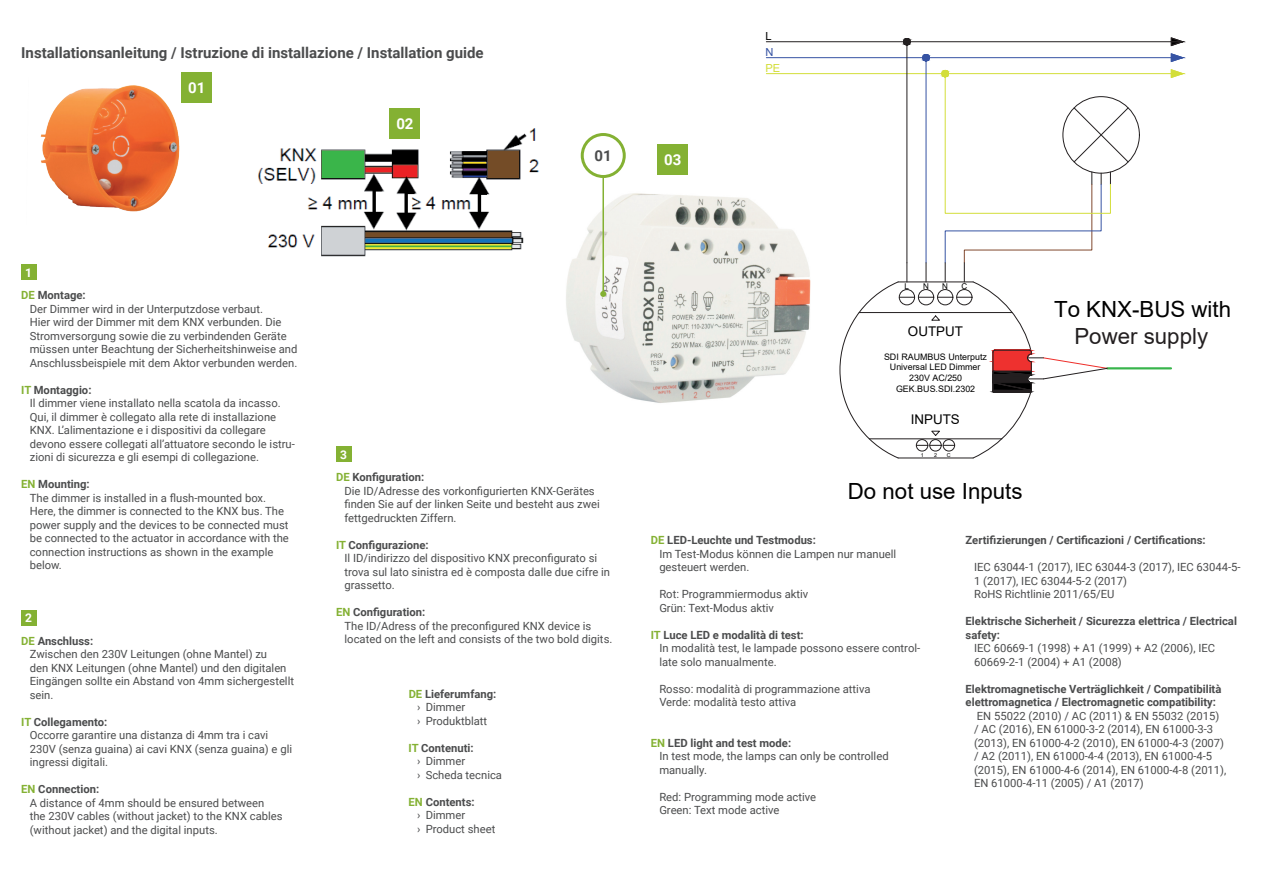
<style>
.page{position:relative;width:1263px;height:893px;background:#fff}
.page>*{position:absolute;margin:0;border:0;box-sizing:border-box;transform-origin:0 0}
.t1{font:22.2px "Arial";color:#000}
.t2{font:22.2px "Arial";color:#231f20}
.t3{font:700 15px "Roboto";color:#4b4c4d}
.t4{font:700 15px "Roboto";color:#fff}
.t5{font:13.35px "Arial";color:#000}
.t6{font:700 12px "Roboto";color:#fff}
.t7{font:11.25px/13.5px "Roboto";color:#4b4c4d}
.t8{font:700 11.25px/13.5px "Roboto";color:#4b4c4d}
.t9{font:11.1px "Arial";color:#d3de3a}
.t10{font:11.1px "Arial";color:#3653a3}
.t11{font:11.1px "Arial";color:#000}
.t12{font:8.85px/10.6px "Arial";color:#000;text-align:center}
.t13{font:7.95px "Arial";color:#000}
.t14{font:5.4px "Arial";color:#000}
.s1{font-weight:700;color:#84b133}
.s2{font-weight:700}
</style>
<div class="page">
<img style="left:258px;top:124px;width:281px;height:133px">
<img style="left:566px;top:170px;width:245px;height:233px">
<div style="left:581px;top:133px;width:45px;height:45px;border:3px solid #84b133;border-radius:50%"></div>
<div style="left:182px;top:72px;width:30px;height:30px;background:#84b133"></div>
<div style="left:390px;top:108px;width:30px;height:30px;background:#84b133"></div>
<div style="left:658px;top:144px;width:30px;height:30px;background:#84b133"></div>
<div style="left:21px;top:264px;width:15px;height:15px;background:#84b133"></div>
<div style="left:336px;top:446px;width:15px;height:15px;background:#84b133"></div>
<hr style="left:602px;top:178px;width:2px;height:116px;background:#84b133">
<svg style="left:600px;top:291px;width:6px;height:6px"></svg>
<div style="left:21px;top:610px;width:15px;height:15px;background:#84b133"></div>
<hr style="left:1107px;top:367px;width:64px;height:2px;background:#38b54c">
<hr style="left:766px;top:57px;width:405px;height:1px;background:#3653a3">
<hr style="left:766px;top:41px;width:405px;height:1px;background:#231f20">
<hr style="left:766px;top:73px;width:405px;height:1px;background:#d3de3a">
<svg style="left:903px;top:38px;width:8px;height:8px"></svg>
<div style="left:903px;top:38px;width:7px;height:7px;border:1px solid #231f20;border-radius:50%"></div>
<svg style="left:922px;top:54px;width:8px;height:8px"></svg>
<div style="left:922px;top:54px;width:7px;height:7px;border:1px solid #3653a3;border-radius:50%"></div>
<hr style="left:907px;top:42px;width:1px;height:221px;background:#231f20">
<hr style="left:926px;top:58px;width:1px;height:205px;background:#3653a3">
<svg style="left:1170px;top:37px;width:13px;height:9px"></svg>
<svg style="left:1170px;top:53px;width:13px;height:9px"></svg>
<svg style="left:1170px;top:69px;width:13px;height:9px"></svg>
<svg style="left:839px;top:70px;width:290px;height:389px"></svg>
<img style="left:40px;top:72px;width:157px;height:140px">
<h2 class="t3" style="left:21px;top:42px;width:464px">Installationsanleitung / Istruzione di installazione / Installation guide</h2>
<h2 class="t4" style="left:188px;top:77px;width:19px">01</h2>
<h2 class="t4" style="left:396px;top:113px;width:19px">02</h2>
<h2 class="t3" style="left:595px;top:145px;width:19px">01</h2>
<h2 class="t4" style="left:664px;top:149px;width:19px">03</h2>
<p class="t11" style="left:765px;top:28px;width:8px">L</p>
<p class="t10" style="left:765px;top:45px;width:10px">N</p>
<p class="t9" style="left:765px;top:60px;width:16px">PE</p>
<p class="t6" style="left:25px;top:264px;width:8px">1</p>
<p class="t7" style="left:30px;top:288px;width:269px;text-indent:-8px"><span class="s1">DE</span> <span class="s2">Montage:<br></span>Der Dimmer wird in der Unterputzdose verbaut.<br>Hier wird der Dimmer mit dem KNX verbunden. Die Stromversorgung sowie die zu verbindenden Geräte müssen unter Beachtung der Sicherheitshinweise and Anschlussbeispiele mit dem Aktor verbunden werden.</p>
<p class="t7" style="left:30px;top:382px;width:267px;text-indent:-9px"><span class="s1">IT</span> <span class="s2">Montaggio:<br></span>Il dimmer viene installato nella scatola da incasso.<br>Qui, il dimmer è collegato alla rete di installazione KNX. L’alimentazione e i dispositivi da collegare devono essere collegati all’attuatore secondo le istru&shy;zioni di sicurezza e gli esempi di collegazione.</p>
<p class="t7" style="left:30px;top:477px;width:261px;text-indent:-9px"><span class="s1">EN</span> <span class="s2">Mounting:<br></span>The dimmer is installed in a flush-mounted box.<br>Here, the dimmer is connected to the KNX bus. The power supply and the devices to be connected must be connected to the actuator in accordance with the connection instructions as shown in the example below.</p>
<p class="t6" style="left:25px;top:610px;width:8px">2</p>
<p class="t7" style="left:30px;top:634px;width:266px;text-indent:-8px"><span class="s1">DE</span> <span class="s2">Anschluss:<br></span>Zwischen den 230V Leitungen (ohne Mantel) zu<br>den KNX Leitungen (ohne Mantel) und den digitalen Eingängen sollte ein Abstand von 4mm sichergestellt sein.</p>
<p class="t7" style="left:30px;top:715px;width:264px;text-indent:-9px"><span class="s1">IT</span> <span class="s2">Collegamento:<br></span>Occorre garantire una distanza di 4mm tra i cavi 230V (senza guaina) ai cavi KNX (senza guaina) e gli ingressi digitali.</p>
<p class="t7" style="left:30px;top:782px;width:254px;text-indent:-9px"><span class="s1">EN</span> <span class="s2">Connection:<br></span>A distance of 4mm should be ensured between the 230V cables (without jacket) to the KNX cables (without jacket) and the digital inputs.</p>
<p class="t6" style="left:340px;top:446px;width:8px">3</p>
<p class="t7" style="left:345px;top:470px;width:257px;text-indent:-8px"><span class="s1">DE</span> <span class="s2">Konfiguration:<br></span>Die ID/Adresse des vorkonfigurierten KNX-Gerätes finden Sie auf der linken Seite und besteht aus zwei fettgedruckten Ziffern.</p>
<p class="t7" style="left:345px;top:537px;width:267px;text-indent:-9px"><span class="s1">IT</span> <span class="s2">Configurazione:<br></span>Il ID/indirizzo del dispositivo KNX preconfigurato si trova sul lato sinistra ed è composta dalle due cifre in grassetto.</p>
<p class="t7" style="left:345px;top:605px;width:269px;text-indent:-9px"><span class="s1">EN</span> <span class="s2">Configuration:<br></span>The ID/Adress of the preconfigured KNX device is located on the left and consists of the two bold digits.</p>
<p class="t7" style="left:417px;top:687px;width:81px;text-indent:-8px"><span class="s1">DE</span> <span class="s2">Lieferumfang: </span>› Dimmer<br>› Produktblatt</p>
<p class="t7" style="left:417px;top:741px;width:86px;text-indent:-9px"><span class="s1">IT</span> <span class="s2">Contenuti:<br></span>› Dimmer<br>› Scheda tecnica</p>
<p class="t7" style="left:417px;top:795px;width:80px;text-indent:-9px"><span class="s1">EN</span> <span class="s2">Contents:<br></span>› Dimmer<br>› Product sheet</p>
<p class="t13" style="left:904px;top:280px;width:6px">L</p>
<p class="t13" style="left:923px;top:280px;width:7px">N</p>
<p class="t13" style="left:942px;top:280px;width:7px">N</p>
<p class="t13" style="left:961px;top:280px;width:7px">C</p>
<p class="t5" style="left:908px;top:323px;width:56px">OUTPUT</p>
<p class="t12" style="left:884px;top:351px;width:104px">SDI RAUMBUS Unterputz<br>Universal LED Dimmer<br>230V AC/250<br>GEK.BUS.SDI.2302</p>
<p class="t5" style="left:911px;top:411px;width:51px">INPUTS</p>
<p class="t14" style="left:921px;top:451px;width:4px">1</p>
<p class="t14" style="left:934px;top:451px;width:4px">2</p>
<p class="t14" style="left:947px;top:451px;width:5px">C</p>
<h1 class="t1" style="left:848px;top:476px;width:176px">Do not use Inputs</h1>
<h1 class="t1" style="left:1054px;top:294px;width:178px">To KNX-BUS with</h1>
<h1 class="t2" style="left:1074px;top:321px;width:135px">Power supply</h1>
<p class="t7" style="left:659px;top:533px;width:239px;text-indent:-8px"><span class="s1">DE</span> <span class="s2">LED-Leuchte und Testmodus:<br></span>Im Test-Modus können die Lampen nur manuell gesteuert werden.</p>
<p class="t7" style="left:659px;top:587px;width:151px">Rot: Programmiermodus aktiv<br>Grün: Text-Modus aktiv</p>
<p class="t7" style="left:659px;top:628px;width:262px;text-indent:-9px"><span class="s1">IT</span> <span class="s2">Luce LED e modalità di test:<br></span>In modalità test, le lampade possono essere control&shy;late solo manualmente.</p>
<p class="t7" style="left:659px;top:682px;width:213px">Rosso: modalità di programmazione attiva<br>Verde: modalità testo attiva</p>
<p class="t7" style="left:659px;top:736px;width:231px;text-indent:-9px"><span class="s1">EN</span> <span class="s2">LED light and test mode:<br></span>In test mode, the lamps can only be controlled manually.</p>
<p class="t7" style="left:659px;top:790px;width:158px">Red: Programming mode active<br>Green: Text mode active</p>
<p class="t8" style="left:965px;top:533px;width:242px">Zertifizierungen / Certificazioni / Certifications:</p>
<p class="t7" style="left:974px;top:560px;width:268px">IEC 63044-1 (2017), IEC 63044-3 (2017), IEC 63044-5-<br>1 (2017), IEC 63044-5-2 (2017)<br>RoHS Richtlinie 2011/65/EU</p>
<p class="t8" style="left:965px;top:614px;width:273px">Elektrische Sicherheit / Sicurezza elettrica / Electrical safety:</p>
<p class="t7" style="left:974px;top:641px;width:243px">IEC 60669-1 (1998) + A1 (1999) + A2 (2006), IEC<br>60669-2-1 (2004) + A1 (2008)</p>
<p class="t8" style="left:965px;top:682px;width:257px">Elektromagnetische Verträglichkeit / Compatibilità elettromagnetica / Electromagnetic compatibility:</p>
<p class="t7" style="left:974px;top:709px;width:254px">EN 55022 (2010) / AC (2011) &amp; EN 55032 (2015)<br>/ AC (2016), EN 61000-3-2 (2014), EN 61000-3-3 (2013), EN 61000-4-2 (2010), EN 61000-4-3 (2007) / A2 (2011), EN 61000-4-4 (2013), EN 61000-4-5 (2015), EN 61000-4-6 (2014), EN 61000-4-8 (2011), EN 61000-4-11 (2005) / A1 (2017)</p>
</div>
